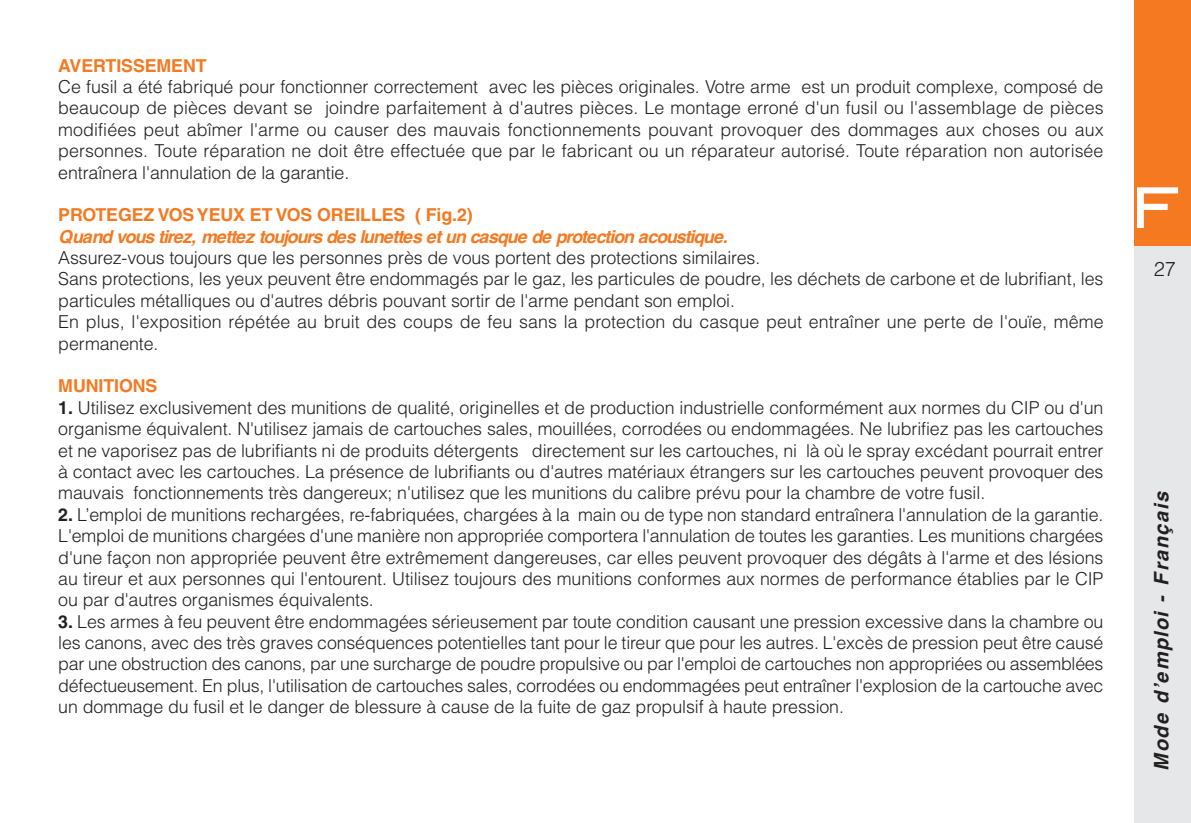
<style>
.page{position:relative;width:1191px;height:823px;background:#fff}
.page>*{position:absolute;margin:0;border:0;box-sizing:border-box;transform-origin:0 0}
.t1{font:20px "Helvetica Bold Oblique TT";letter-spacing:.055em;color:#231f20}
.t2{font:300 20px "Helvetica";color:#231f20}
.t3{font:300 17.8px/21.4px "Helvetica";letter-spacing:-.005em;color:#231f20;text-align:justify}
.t4{font:17.8px "Helvetica Bold Oblique TT";letter-spacing:-.06em;color:#f47921}
.t5{font:700 17.8px "Helvetica";letter-spacing:-.005em;color:#f47921}
.s1{font-weight:700}
</style>
<div class="page">
<div style="left:1134px;top:0;width:57px;height:248px;background:#f47921"></div>
<div style="left:1134px;top:246px;width:57px;height:576px;background:#e6e7e9"></div>
<img style="left:1137px;top:187px;width:42px;height:41px">
<p class="t5" style="left:58px;top:59px;width:150px">AVERTISSEMENT</p>
<p class="t3" style="left:58px;top:78px;width:1046px">Ce fusil a été fabriqué pour fonctionner correctement avec les pièces originales. Votre arme est un produit complexe, composé de beaucoup de pièces devant se joindre parfaitement à d'autres pièces. Le montage erroné d'un fusil ou l'assemblage de pièces modifiées peut abîmer l'arme ou causer des mauvais fonctionnements pouvant provoquer des dommages aux choses ou aux personnes. Toute réparation ne doit être effectuée que par le fabricant ou un réparateur autorisé. Toute réparation non autorisée entraînera l'annulation de la garantie.</p>
<p class="t5" style="left:58px;top:208px;width:416px">PROTEGEZ VOS YEUX ET VOS OREILLES ( Fig.2)</p>
<p class="t4" style="left:58px;top:230px;width:671px">Quand vous tirez, mettez toujours des lunettes et un casque de protection acoustique.</p>
<p class="t3" style="left:58px;top:248px;width:1046px;text-align:left">Assurez-vous toujours que les personnes près de vous portent des protections similaires.<br>Sans protections, les yeux peuvent être endommagés par le gaz, les particules de poudre, les déchets de carbone et de lubrifiant, les particules métalliques ou d'autres débris pouvant sortir de l'arme pendant son emploi.<br>En plus, l'exposition répétée au bruit des coups de feu sans la protection du casque peut entraîner une perte de l'ouïe, même permanente.</p>
<p class="t5" style="left:58px;top:379px;width:101px">MUNITIONS</p>
<p class="t3" style="left:58px;top:398px;width:1046px"><span class="s1">1.</span> Utilisez exclusivement des munitions de qualité, originelles et de production industrielle conformément aux normes du CIP ou d'un organisme équivalent. N'utilisez jamais de cartouches sales, mouillées, corrodées ou endommagées. Ne lubrifiez pas les cartouches et ne vaporisez pas de lubrifiants ni de produits détergents directement sur les cartouches, ni là où le spray excédant pourrait entrer à contact avec les cartouches. La présence de lubrifiants ou d'autres matériaux étrangers sur les cartouches peuvent provoquer des mauvais fonctionnements très dangereux; n'utilisez que les munitions du calibre prévu pour la chambre de votre fusil.</p>
<p class="t3" style="left:58px;top:505px;width:1046px"><span class="s1">2.</span> L’emploi de munitions rechargées, re-fabriquées, chargées à la main ou de type non standard entraînera l'annulation de la garantie.<br>L'emploi de munitions chargées d'une manière non appropriée comportera l'annulation de toutes les garanties. Les munitions chargées d'une façon non appropriée peuvent être extrêmement dangereuses, car elles peuvent provoquer des dégâts à l'arme et des lésions au tireur et aux personnes qui l'entourent. Utilisez toujours des munitions conformes aux normes de performance établies par le CIP ou par d'autres organismes équivalents.</p>
<p class="t3" style="left:58px;top:612px;width:1046px"><span class="s1">3.</span> Les armes à feu peuvent être endommagées sérieusement par toute condition causant une pression excessive dans la chambre ou les canons, avec des très graves conséquences potentielles tant pour le tireur que pour les autres. L'excès de pression peut être causé par une obstruction des canons, par une surcharge de poudre propulsive ou par l'emploi de cartouches non appropriées ou assemblées défectueusement. En plus, l'utilisation de cartouches sales, corrodées ou endommagées peut entraîner l'explosion de la cartouche avec un dommage du fusil et le danger de blessure à cause de la fuite de gaz propulsif à haute pression.</p>
<p class="t2" style="left:1153px;top:262px;width:24px">27</p>
<p class="t1" style="left:1154px;top:770px;width:281px;rotate:-90deg">Mode dʼemploi - Français</p>
</div>
